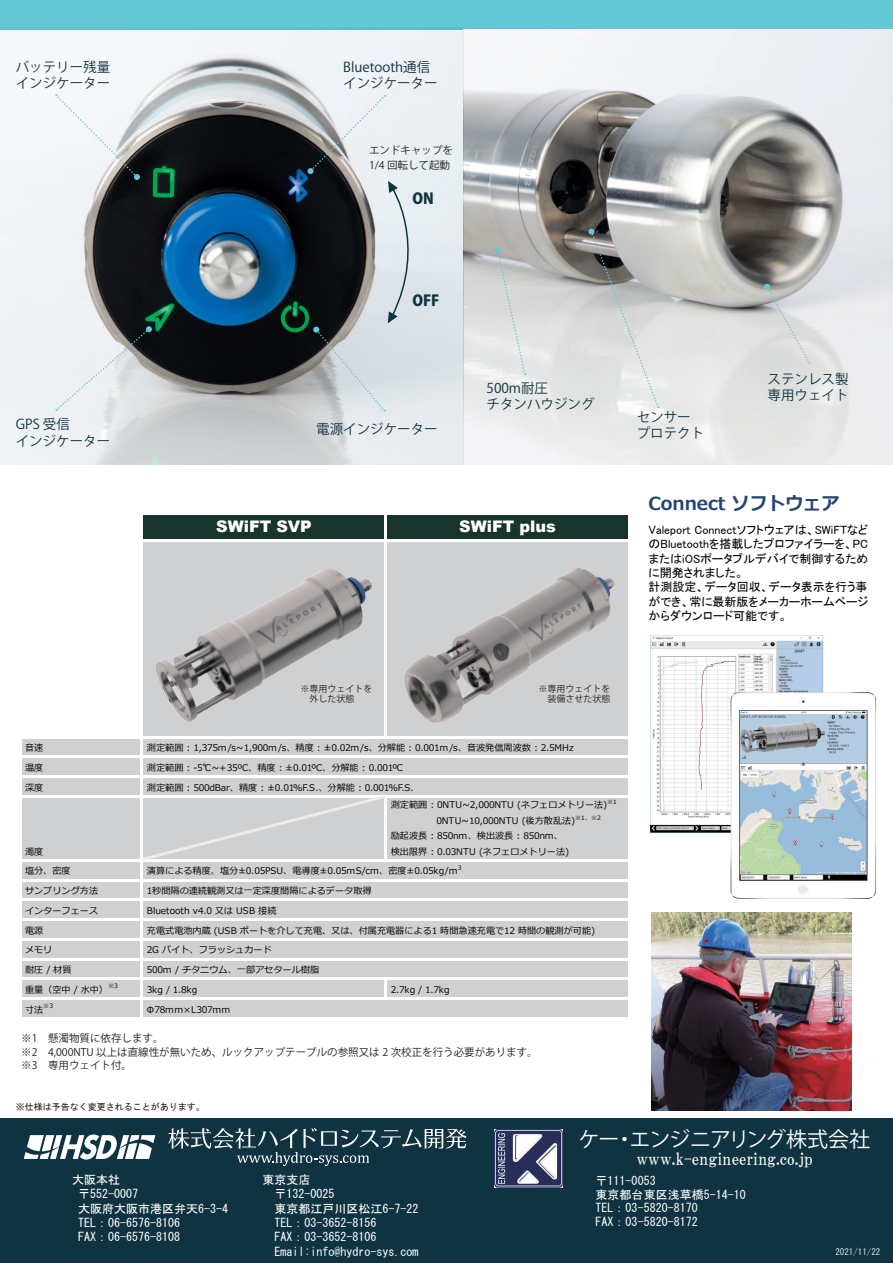
<style>
.page{position:relative;width:893px;height:1263px;background:#fff}
.page>*{position:absolute;margin:0;border:0;box-sizing:border-box;transform-origin:0 0}
.t1{font:21px "Koz Go Pr 6 N";letter-spacing:-.04em;color:#fff}
.t2{font:700 18px "Meiryo";color:#244474}
.t3{font:16.5px "HGS Mincho B";color:#fff}
.t4{font:900 15.9px "Arial";color:#fff}
.t5{font:800 15px "Koz Go Pro";color:#0f3341}
.t6{font:13.5px/16.2px "Koz Go Pro";color:#0f3341}
.t7{font:12px/14.4px "MS Gothic";color:#fff}
.t8{font:12px/14.4px "MS P Gothic";color:#030303}
.t9{font:10.5px/13.5px "Koz Go Pr 6 N";color:#231f20}
.t10{font:9.15px/19.8px "Meiryo";color:#030303}
.t11{font:9.15px/19.8px "Meiryo";letter-spacing:-.025em;color:#030303}
.t12{font:9.15px "Meiryo";letter-spacing:-.035em;color:#030303}
.t13{font:9px/10.8px "Koz Go Pro";color:#231f20}
.t14{font:9px "MS Gothic";color:#211814}
.t15{font:9px "MS Gothic";color:#dcdcdd}
.t16{font:6.15px "Meiryo";color:#030303}
</style>
<div class="page">
<div style="left:0;top:1118px;width:893px;height:145px;background:#0f3341"></div>
<div style="left:0;top:0;width:893px;height:30px;background:#64c7d5"></div>
<img style="left:463px;top:30px;width:430px;height:435px">
<svg style="left:764px;top:284px;width:47px;height:81px;background:#d2d6d5"></svg>
<img style="left:0;top:28px;width:463px;height:437px">
<svg style="left:56px;top:326px;width:96px;height:85px;background:#d2d6d8"></svg>
<svg style="left:56px;top:94px;width:84px;height:86px"></svg>
<svg style="left:308px;top:95px;width:78px;height:79px;background:#c2c5c7"></svg>
<svg style="left:495px;top:247px;width:31px;height:128px;background:#d3d7d6"></svg>
<svg style="left:588px;top:229px;width:71px;height:179px;background:#c4c7c5"></svg>
<svg style="left:24px;top:1134px;width:131px;height:25px"></svg>
<svg style="left:168px;top:1128px;width:298px;height:38px"></svg>
<img style="left:495px;top:1129px;width:67px;height:58px">
<img style="left:651px;top:912px;width:201px;height:198px">
<img style="left:650px;top:635px;width:174px;height:198px">
<img style="left:725px;top:672px;width:152px;height:244px">
<svg style="left:313px;top:180px;width:115px;height:231px;background:#9aa0a3"></svg>
<div style="left:142px;top:514px;width:488px;height:27px;background:#18342d"></div>
<div style="left:142px;top:540px;width:488px;height:197px;background:#cfd0d1"></div>
<div style="left:20px;top:737px;width:610px;height:282px;background:#cfd0d1"></div>
<hr style="left:385px;top:515px;width:2px;height:223px;background:#fff">
<hr style="left:385px;top:797px;width:2px;height:64px;background:#fff">
<hr style="left:20px;top:513px;width:1px;height:506px;background:#fff">
<hr style="left:141px;top:515px;width:2px;height:504px;background:#fff">
<hr style="left:385px;top:980px;width:2px;height:20px;background:#fff">
<hr style="left:628px;top:515px;width:2px;height:504px;background:#fff">
<hr style="left:21px;top:513px;width:609px;height:2px;background:#fff">
<hr style="left:21px;top:539px;width:609px;height:2px;background:#fff">
<hr style="left:21px;top:736px;width:609px;height:2px;background:#fff">
<hr style="left:21px;top:756px;width:609px;height:2px;background:#fff">
<hr style="left:21px;top:775px;width:609px;height:3px;background:#fff">
<hr style="left:21px;top:795px;width:609px;height:2px;background:#fff">
<hr style="left:21px;top:859px;width:609px;height:2px;background:#fff">
<hr style="left:21px;top:879px;width:609px;height:2px;background:#fff">
<hr style="left:21px;top:899px;width:609px;height:2px;background:#fff">
<hr style="left:21px;top:918px;width:609px;height:3px;background:#fff">
<hr style="left:21px;top:938px;width:609px;height:2px;background:#fff">
<hr style="left:21px;top:958px;width:609px;height:2px;background:#fff">
<hr style="left:21px;top:978px;width:609px;height:2px;background:#fff">
<hr style="left:21px;top:997px;width:609px;height:3px;background:#fff">
<hr style="left:21px;top:1017px;width:609px;height:2px;background:#fff">
<svg style="left:142px;top:796px;width:243px;height:64px"></svg>
<img style="left:404px;top:567px;width:211px;height:156px">
<img style="left:156px;top:553px;width:229px;height:174px">
<h3 class="t6" style="left:16px;top:60px;width:96px">バッテリー残量インジケーター</h3>
<h3 class="t6" style="left:343px;top:60px;width:96px">Bluetooth通信インジケーター</h3>
<p class="t9" style="left:369px;top:143px;width:85px;line-height:15px">エンドキャップを<br>1/4 回転して起動</p>
<h3 class="t5" style="left:412px;top:188px;width:23px">ON</h3>
<h3 class="t5" style="left:412px;top:291px;width:29px">OFF</h3>
<h3 class="t6" style="left:16px;top:417px;width:56px">GPS 受信</h3>
<h3 class="t6" style="left:316px;top:421px;width:123px">電源インジケーター</h3>
<h3 class="t6" style="left:16px;top:433px;width:96px">インジケーター</h3>
<h3 class="t6" style="left:487px;top:380px;width:109px">500m耐圧<br>チタンハウジング</h3>
<h3 class="t4" style="left:216px;top:515px;width:97px">SWiFT SVP</h3>
<h3 class="t4" style="left:459px;top:515px;width:98px">SWiFT plus</h3>
<h3 class="t6" style="left:637px;top:409px;width:69px">センサープロテクト</h3>
<h3 class="t6" style="left:768px;top:371px;width:82px">ステンレス製専用ウェイト</h3>
<h2 class="t2" style="left:648px;top:491px;width:193px">Connect ソフトウェア</h2>
<h3 class="t8" style="left:648px;top:522px;width:222px">Valeport Connectソフトウェアは、SWiFTなどのBluetoothを搭載したプロファイラーを、PCまたはiOSポータブルデバイで制御するために開発されました。<br>計測設定、データ回収、データ表示を行う事ができ、常に最新版をメーカーホームページからダウンロード可能です。</h3>
<p class="t10" style="left:25px;top:738px;width:20px;text-align:justify">音速温度深度</p>
<p class="t10" style="left:25px;top:842px;width:20px">濁度</p>
<p class="t13" style="left:301px;top:683px;width:73px">※専用ウェイトを　外した状態</p>
<p class="t13" style="left:538px;top:683px;width:73px">※専用ウェイトを　装備させた状態</p>
<p class="t11" style="left:147px;top:738px;width:428px">測定範囲 : 1,375m/s~1,900m/s、精度 : ±0.02m/s、分解能 : 0.001m/s、音波発信周波数 : 2.5MHz測定範囲 : -5℃~+35ºC、精度 : ±0.01ºC、分解能 : 0.001ºC<br>測定範囲 : 500dBar、精度 : ±0.01%F.S.、分解能 : 0.001%F.S.</p>
<p class="t10" style="left:391px;top:795px;width:218px">測定範囲 : 0NTU~2,000NTU (ネフェロメトリー法)</p>
<p class="t16" style="left:607px;top:797px;width:11px">※1</p>
<p class="t10" style="left:436px;top:811px;width:140px">0NTU~10,000NTU (後方散乱法)</p>
<p class="t16" style="left:575px;top:813px;width:27px">※1、※2</p>
<p class="t10" style="left:391px;top:829px;width:180px;line-height:15.1px">励起波長 : 850nm、検出波長 : 850nm、検出限界 : 0.03NTU (ネフェロメトリー法)</p>
<p class="t10" style="left:147px;top:861px;width:312px">演算による精度、塩分±0.05PSU、電導度±0.05mS/cm、密度±0.05kg/m</p>
<p class="t16" style="left:458px;top:863px;width:5px">3</p>
<p class="t10" style="left:147px;top:881px;width:226px">1秒間隔の連続観測又は一定深度間隔によるデータ取得<br>Bluetooth v4.0 又は USB 接続</p>
<p class="t10" style="left:25px;top:861px;width:85px">塩分、密度<br>サンプリング方法インターフェース電源<br>メモリ<br>耐圧 / 材質<br>重量（空中 / 水中）</p>
<p class="t10" style="left:147px;top:921px;width:450px">充電式電池内蔵 (USB ポートを介して充電、又は、付属充電器による1 時間急速充電で12 時間の観測が可能)<br>2G バイト、フラッシュカード<br>500m / チタニウム、一部アセタール樹脂</p>
<p class="t12" style="left:147px;top:1003px;width:85px">Φ78mm×L307mm</p>
<p class="t16" style="left:108px;top:982px;width:11px">※3</p>
<p class="t10" style="left:147px;top:980px;width:52px">3kg / 1.8kg</p>
<p class="t10" style="left:391px;top:980px;width:60px">2.7kg / 1.7kg</p>
<p class="t10" style="left:25px;top:1000px;width:20px">寸法</p>
<p class="t16" style="left:43px;top:1001px;width:11px">※3</p>
<p class="t9" style="left:21px;top:1032px;width:518px">※1　懸濁物質に依存します。<br>※2　4,000NTU 以上は直線性が無いため、ルックアップテーブルの参照又は 2 次校正を行う必要があります。※3　専用ウェイト付。</p>
<p class="t14" style="left:16px;top:1102px;width:190px">※仕様は予告なく変更されることがあります。</p>
<h3 class="t7" style="left:78px;top:1172px;width:151px;text-indent:-6px">大阪本社<br>〒552-0007<br>大阪府大阪市港区弁天6-3-4<br>TEL：06-6576-8106<br>FAX：06-6576-8108</h3>
<h3 class="t7" style="left:263px;top:1172px;width:157px">東京支店<br>　〒132-0025<br>　東京都江戸川区松江6-7-22　TEL：03-3652-8156<br>　FAX：03-3652-8106　Email:info@hydro-sys.com</h3>
<h1 class="t1" style="left:578px;top:1127px;width:293px">ケー・エンジニアリング株式会社</h1>
<h3 class="t3" style="left:636px;top:1150px;width:178px">www.k-engineering.co.jp</h3>
<h3 class="t7" style="left:584px;top:1174px;width:73px">　〒111-0053</h3>
<h3 class="t7" style="left:596px;top:1187px;width:151px">東京都台東区浅草橋5-14-10</h3>
<h3 class="t7" style="left:584px;top:1201px;width:115px">　TEL：03-5820-8170</h3>
<h3 class="t7" style="left:584px;top:1214px;width:115px">　FAX：03-5820-8172</h3>
<p class="t15" style="left:835px;top:1247px;width:46px">2021/11/22</p>
</div>
